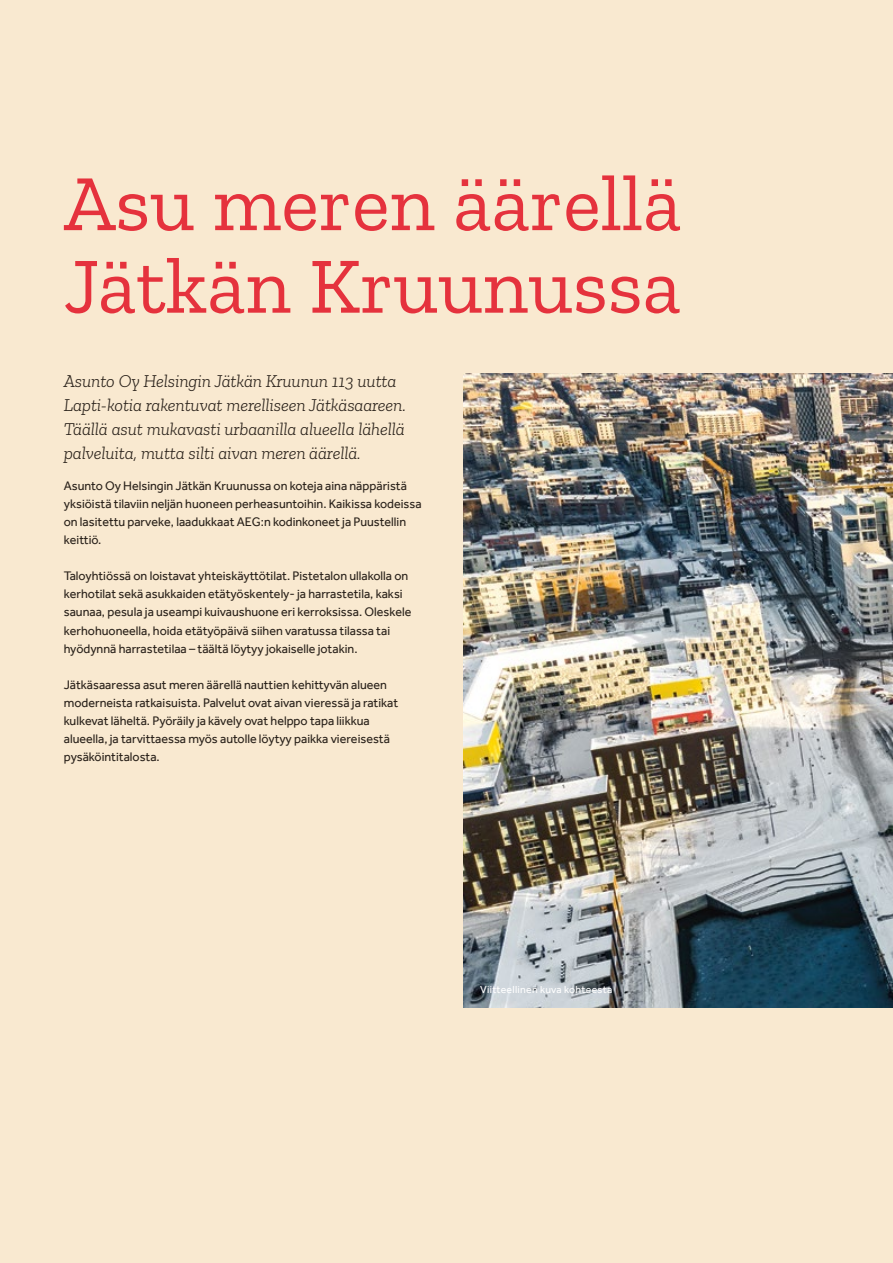
<style>
.page{position:relative;width:893px;height:1263px;background:#f9e9d0}
.page>*{position:absolute;margin:0;border:0;box-sizing:border-box;transform-origin:0 0}
.t1{font:79.5px/82.5px "Zilla Slab";color:#e5323d}
.t2{font:italic 300 18px/24px "Zilla Slab";letter-spacing:-.01em;color:#29211a}
.t3{font:12.75px/18px "Effra";color:#29211a}
.t4{font:10.5px "Effra";letter-spacing:.025em;color:#fff}
</style>
<div class="page">
<img style="left:463px;top:373px;width:430px;height:635px">
<h1 class="t1" style="left:64px;top:163px;width:619px">Asu meren äärellä<br>Jätkän Kruunussa</h1>
<h2 class="t2" style="left:64px;top:369px;width:344px">Asunto Oy Helsingin Jätkän Kruunun 113 uutta Lapti-kotia rakentuvat merelliseen Jätkäsaareen.<br>Täällä asut mukavasti urbaanilla alueella lähellä palveluita, mutta silti aivan meren äärellä.</h2>
<p class="t3" style="left:64px;top:477px;width:359px">Asunto Oy Helsingin Jätkän Kruunussa on koteja aina näppäristä yksiöistä tilaviin neljän huoneen perheasuntoihin. Kaikissa kodeissa on lasitettu parveke, laadukkaat AEG:n kodinkoneet ja Puustellin keittiö.</p>
<p class="t3" style="left:64px;top:567px;width:349px">Taloyhtiössä on loistavat yhteiskäyttötilat. Pistetalon ullakolla on kerhotilat sekä asukkaiden etätyöskentely- ja harrastetila, kaksi saunaa, pesula ja useampi kuivaushuone eri kerroksissa. Oleskele kerhohuoneella, hoida etätyöpäivä siihen varatussa tilassa tai hyödynnä harrastetilaa – täältä löytyy jokaiselle jotakin.</p>
<p class="t3" style="left:64px;top:675px;width:336px">Jätkäsaaressa asut meren äärellä nauttien kehittyvän alueen moderneista ratkaisuista. Palvelut ovat aivan vieressä ja ratikat kulkevat läheltä. Pyöräily ja kävely ovat helppo tapa liikkua alueella, ja tarvittaessa myös autolle löytyy paikka viereisestä pysäköintitalosta.</p>
<p class="t4" style="left:480px;top:983px;width:134px">Viitteellinen kuva kohteesta</p>
</div>
